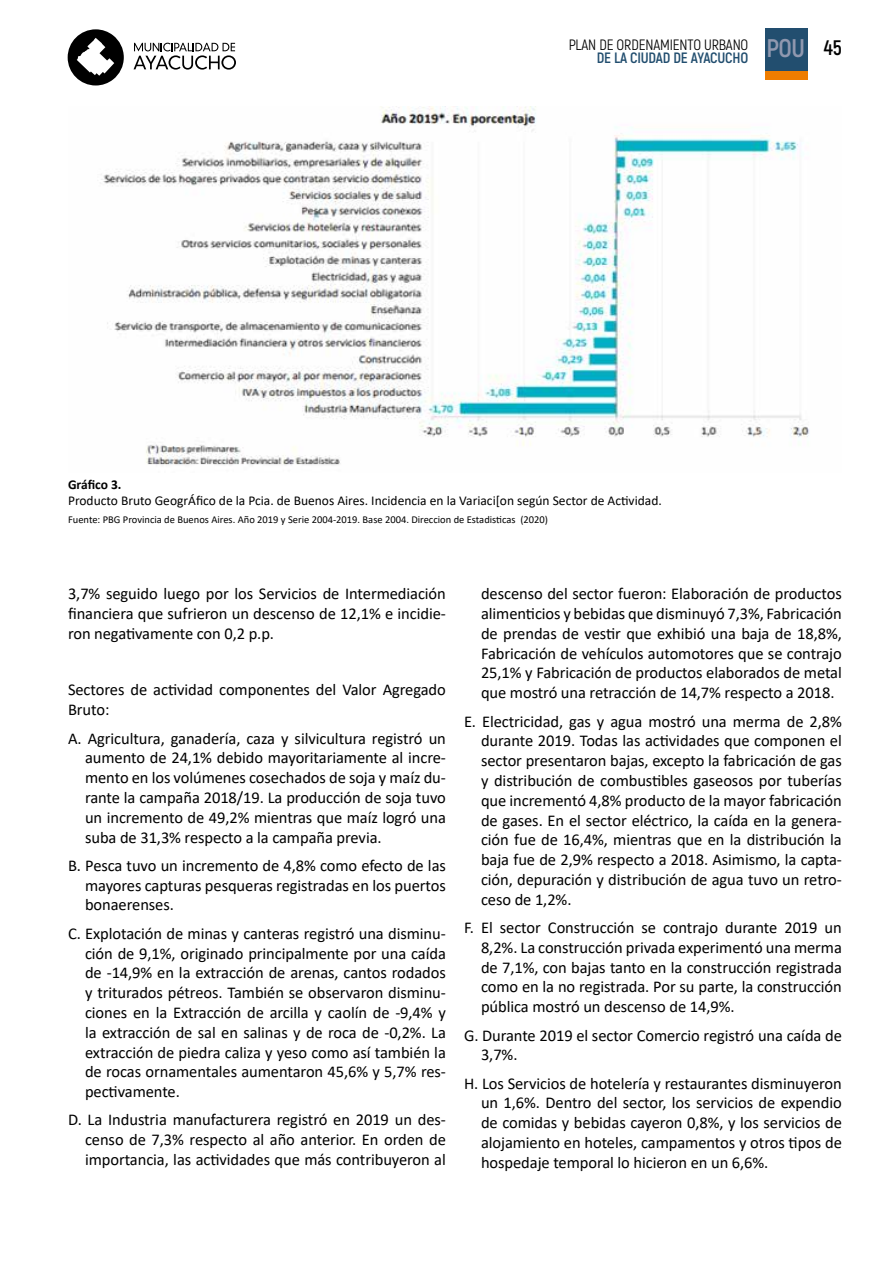
<style>
.page{position:relative;width:893px;height:1263px;background:#fff}
.page>*{position:absolute;margin:0;border:0;box-sizing:border-box;transform-origin:0 0}
.t1{font:700 21px "Akrobat";color:#000}
.t2{font:16.5px/19.8px "Calibri";letter-spacing:-.005em;color:#000;text-align:justify}
.t3{font:15px/13.5px "Akrobat";letter-spacing:-.01em;color:#000}
.t4{font:13.5px "Calibri";color:#000}
.t5{font:700 13.5px "Calibri";letter-spacing:-.005em;color:#000}
.t6{font:10.5px "Calibri";color:#000}
.s1{font-weight:700;color:#224e6f}
</style>
<div class="page">
<svg style="left:134px;top:43px;width:102px;height:27px"></svg>
<svg style="left:68px;top:29px;width:56px;height:56px"></svg>
<img style="left:101px;top:106px;width:708px;height:359px">
<div style="left:765px;top:28px;width:43px;height:47px;background:#224e6f"></div>
<div style="left:765px;top:71px;width:43px;height:9px;background:#ef7d00"></div>
<p class="t3" style="left:597px;top:38px;width:210px;text-indent:-28px">PLAN DE ORDENAMIENTO URBANO<br><span class="s1">DE LA CIUDAD DE AYACUCHO</span> <sup>POU</sup></p>
<p class="t1" style="left:824px;top:35px;width:20px">45</p>
<p class="t5" style="left:68px;top:474px;width:55px">Gráfico 3.</p>
<p class="t4" style="left:68px;top:491px;width:595px">Producto Bruto GeogrÁfico de la Pcia. de Buenos Aires. Incidencia en la Variaci[on según Sector de Actividad.</p>
<p class="t6" style="left:68px;top:512px;width:481px">Fuente: PBG Provincia de Buenos Aires. Año 2019 y Serie 2004-2019. Base 2004. Direccion de Estadisticas (2020)</p>
<p class="t2" style="left:68px;top:583px;width:379px">3,7% seguido luego por los Servicios de Intermediación financiera que sufrieron un descenso de 12,1% e incidie&shy;ron negativamente con 0,2 p.p.</p>
<p class="t2" style="left:68px;top:680px;width:379px">Sectores de actividad componentes del Valor Agregado<br>Bruto:</p>
<p class="t2" style="left:85px;top:728px;width:362px;text-indent:-17px">A. Agricultura, ganadería, caza y silvicultura registró un aumento de 24,1% debido mayoritariamente al incre&shy;mento en los volúmenes cosechados de soja y maíz du&shy;rante la campaña 2018/19. La producción de soja tuvo un incremento de 49,2% mientras que maíz logró una suba de 31,3% respecto a la campaña previa.</p>
<p class="t2" style="left:85px;top:855px;width:362px;text-indent:-17px">B. Pesca tuvo un incremento de 4,8% como efecto de las mayores capturas pesqueras registradas en los puertos bonaerenses.</p>
<p class="t2" style="left:85px;top:923px;width:362px;text-indent:-17px">C. Explotación de minas y canteras registró una disminu&shy;ción de 9,1%, originado principalmente por una caída de -14,9% en la extracción de arenas, cantos rodados y triturados pétreos. También se observaron disminu&shy;ciones en la Extracción de arcilla y caolín de -9,4% y la extracción de sal en salinas y de roca de -0,2%. La extracción de piedra caliza y yeso como así también la de rocas ornamentales aumentaron 45,6% y 5,7% res&shy;pectivamente.</p>
<p class="t2" style="left:85px;top:1110px;width:362px;text-indent:-17px">D. La Industria manufacturera registró en 2019 un des&shy;censo de 7,3% respecto al año anterior. En orden de importancia, las actividades que más contribuyeron al</p>
<p class="t2" style="left:481px;top:583px;width:362px">descenso del sector fueron: Elaboración de productos alimenticios y bebidas que disminuyó 7,3%, Fabricación de prendas de vestir que exhibió una baja de 18,8%, Fabricación de vehículos automotores que se contrajo 25,1% y Fabricación de productos elaborados de metal que mostró una retracción de 14,7% respecto a 2018.</p>
<p class="t2" style="left:481px;top:711px;width:362px;text-indent:-17px">E. Electricidad, gas y agua mostró una merma de 2,8% durante 2019. Todas las actividades que componen el sector presentaron bajas, excepto la fabricación de gas y distribución de combustibles gaseosos por tuberías que incrementó 4,8% producto de la mayor fabricación de gases. En el sector eléctrico, la caída en la genera&shy;ción fue de 16,4%, mientras que en la distribución la baja fue de 2,9% respecto a 2018. Asimismo, la capta&shy;ción, depuración y distribución de agua tuvo un retro&shy;ceso de 1,2%.</p>
<p class="t2" style="left:481px;top:917px;width:362px;text-indent:-17px">F. El sector Construcción se contrajo durante 2019 un 8,2%. La construcción privada experimentó una merma de 7,1%, con bajas tanto en la construcción registrada como en la no registrada. Por su parte, la construcción pública mostró un descenso de 14,9%.</p>
<p class="t2" style="left:481px;top:1025px;width:362px;text-indent:-17px">G. Durante 2019 el sector Comercio registró una caída de<br>3,7%.</p>
<p class="t2" style="left:481px;top:1073px;width:362px;text-indent:-17px">H. Los Servicios de hotelería y restaurantes disminuyeron un 1,6%. Dentro del sector, los servicios de expendio de comidas y bebidas cayeron 0,8%, y los servicios de alojamiento en hoteles, campamentos y otros tipos de hospedaje temporal lo hicieron en un 6,6%.</p>
</div>
